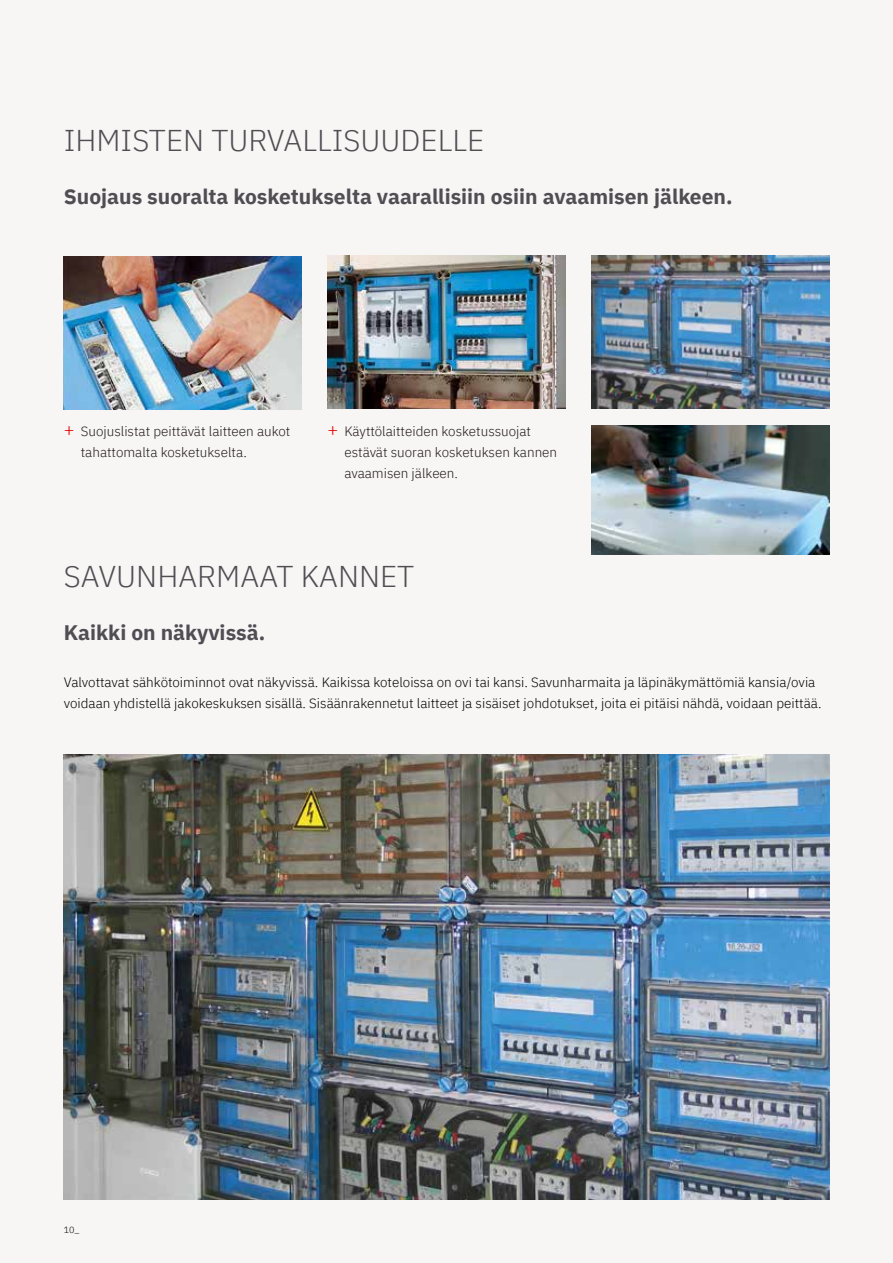
<style>
.page{position:relative;width:893px;height:1263px;background:#f7f6f5}
.page>*{position:absolute;margin:0;border:0;box-sizing:border-box;transform-origin:0 0}
.t1{font:300 30px "IBM Plex Sans";color:#504e53}
.t2{font:700 21px "IBM Plex Sans";color:#504e53}
.t3{font:300 13.5px/21px "IBM Plex Sans";color:#000}
.t4{font:300 13.5px/21px "IBM Plex Sans";color:#23181a}
.t5{font:300 9px "IBM Plex Sans";color:#000}
.s1{font-size:18px;color:#e60003}
</style>
<div class="page">
<img style="left:64px;top:755px;width:765px;height:444px">
<img style="left:327px;top:255px;width:239px;height:153px">
<img style="left:64px;top:256px;width:238px;height:153px">
<img style="left:591px;top:255px;width:238px;height:153px">
<img style="left:591px;top:426px;width:238px;height:128px">
<h1 class="t1" style="left:64px;top:118px;width:422px">IHMISTEN TURVALLISUUDELLE</h1>
<h2 class="t2" style="left:64px;top:180px;width:670px">Suojaus suoralta kosketukselta vaarallisiin osiin avaamisen jälkeen.</h2>
<p class="t4" style="left:81px;top:420px;width:211px;text-indent:-17px"><span class="s1">+</span> Suojuslistat peittävät laitteen aukot tahattomalta kosketukselta.</p>
<p class="t4" style="left:344px;top:420px;width:214px;text-indent:-17px"><span class="s1">+</span> Käyttölaitteiden kosketussuojat estävät suoran kosketuksen kannen avaamisen jälkeen.</p>
<h1 class="t1" style="left:64px;top:554px;width:352px">SAVUNHARMAAT KANNET</h1>
<h2 class="t2" style="left:64px;top:616px;width:203px">Kaikki on näkyvissä.</h2>
<p class="t3" style="left:64px;top:670px;width:759px">Valvottavat sähkötoiminnot ovat näkyvissä. Kaikissa koteloissa on ovi tai kansi. Savunharmaita ja läpinäkymättömiä kansia/ovia voidaan yhdistellä jakokeskuksen sisällä. Sisäänrakennetut laitteet ja sisäiset johdotukset, joita ei pitäisi nähdä, voidaan peittää.</p>
<p class="t5" style="left:64px;top:1223px;width:17px">10_</p>
</div>
